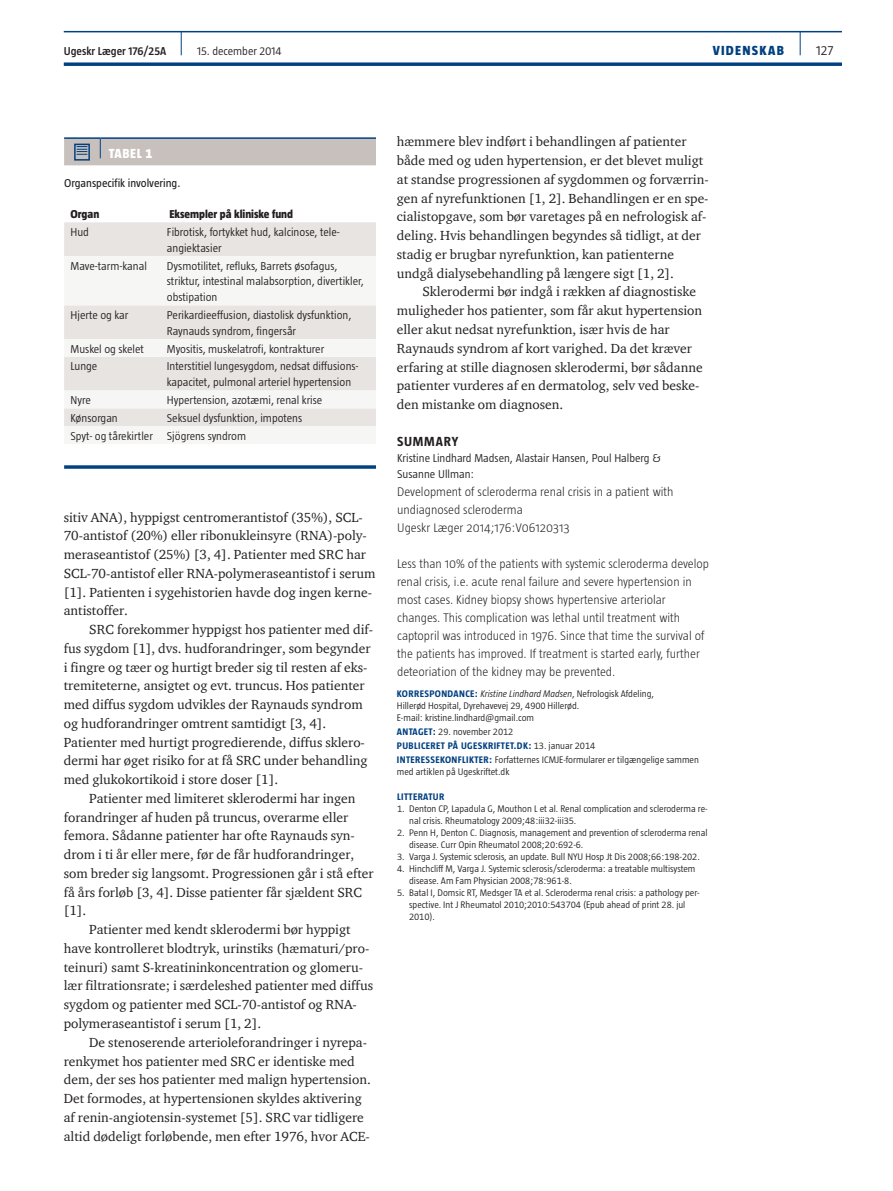
<style>
.page{position:relative;width:893px;height:1191px;background:#fff}
.page>*{position:absolute;margin:0;border:0;box-sizing:border-box;transform-origin:0 0}
.t1{font:13.5px/18.8px "ITC Charter Com";color:#231f20}
.t2{font:800 13.5px "Taz";letter-spacing:.095em;color:#014081}
.t3{font:700 13.5px "Taz";letter-spacing:.055em;color:#231f20}
.t4{font:800 13.5px "Taz";color:#fff}
.t5{font:300 13.5px "Taz";color:#231f20}
.t6{font:300 12.75px/18px "Taz";color:#231f20}
.t7{font:300 11.7px/15.8px "Taz";color:#231f20}
.t8{font:800 11.7px "Taz";color:#231f20}
.t9{font:11.7px "Taz";color:#231f20}
.t10{font:600 11.7px "Taz";color:#231f20}
.t11{font:300 9.75px/12px "Taz";color:#231f20}
.t12{font:700 9.75px/14.1px "Taz";letter-spacing:.04em;color:#014081}
.s1{font-weight:700;color:#014081}
.s2{font-style:italic}
.s3{font-weight:300;color:#231f20}
</style>
<div class="page">
<hr style="left:64px;top:31px;width:778px;height:1px;background:#014081">
<svg style="left:64px;top:62px;width:778px;height:4px;background:#235991"></svg>
<svg style="left:800px;top:32px;width:1px;height:23px"></svg>
<svg style="left:181px;top:32px;width:1px;height:23px"></svg>
<hr style="left:64px;top:137px;width:36px;height:2px;background:#014081">
<hr style="left:100px;top:137px;width:276px;height:2px;background:#014081">
<div style="left:64px;top:138px;width:312px;height:27px;background:#c7c0bc"></div>
<div style="left:64px;top:222px;width:312px;height:34px;background:#e7e4e2"></div>
<svg style="left:64px;top:305px;width:312px;height:121px;fill:#e7e4e2"></svg>
<svg style="left:64px;top:465px;width:312px;height:4px"></svg>
<p class="t10" style="left:64px;top:45px;width:104px">Ugeskr Læger 176/25A</p>
<p class="t7" style="left:197px;top:43px;width:86px">15. december 2014</p>
<p class="t2" style="left:713px;top:43px;width:73px">VIDENSKAB</p>
<p class="t5" style="left:816px;top:43px;width:19px">127</p>
<p class="t4" style="left:109px;top:146px;width:45px">Tabe l 1</p>
<p class="t9" style="left:64px;top:177px;width:118px">Organspecifik involvering.</p>
<p class="t8" style="left:71px;top:207px;width:30px">Organ</p>
<p class="t8" style="left:169px;top:207px;width:125px">Eksempler på kliniske fund</p>
<p class="t7" style="left:71px;top:224px;width:20px">Hud</p>
<p class="t7" style="left:167px;top:224px;width:174px">Fibrotisk, fortykket hud, kalcinose, tele&shy;angiektasier</p>
<p class="t7" style="left:71px;top:258px;width:78px">Mave-tarm-kanal</p>
<p class="t7" style="left:167px;top:258px;width:198px">Dysmotilitet, refluks, Barrets øsofagus, striktur, intestinal malabsorption, divertikler, obstipation</p>
<p class="t7" style="left:71px;top:307px;width:59px">Hjerte og kar</p>
<p class="t7" style="left:167px;top:307px;width:186px">Perikardieeffusion, diastolisk dysfunktion,<br>Raynauds syndrom, fingersår</p>
<p class="t7" style="left:71px;top:341px;width:75px">Muskel og skelet</p>
<p class="t7" style="left:167px;top:341px;width:159px">Myositis, muskelatrofi, kontrakturer</p>
<p class="t7" style="left:71px;top:358px;width:28px">Lunge</p>
<p class="t7" style="left:167px;top:358px;width:192px">Interstitiel lungesygdom, nedsat diffusions&shy;kapacitet, pulmonal arteriel hypertension</p>
<p class="t7" style="left:71px;top:392px;width:22px">Nyre</p>
<p class="t7" style="left:167px;top:392px;width:157px">Hypertension, azotæmi, renal krise</p>
<p class="t7" style="left:71px;top:410px;width:49px">Kønsorgan</p>
<p class="t7" style="left:71px;top:409px;width:233px;line-height:17.9px;text-indent:96px">Seksuel dysfunktion, impotens<br>Spyt- og tårekirtler Sjögrens syndrom</p>
<p class="t1" style="left:64px;top:507px;width:313px">sitiv ANA), hyppigst centromerantistof (35%), SCL-70-antistof (20%) eller ribonukleinsyre (RNA)-poly&shy;meraseantistof (25%) [3, 4]. Patienter med SRC har SCL-70-antistof eller RNA-polymeraseantistof i serum [1]. Patienten i sygehistorien havde dog ingen kerne&shy;antistoffer.</p>
<p class="t1" style="left:64px;top:620px;width:311px;text-indent:26px">SRC forekommer hyppigst hos patienter med dif&shy;fus sygdom [1], dvs. hudforandringer, som begynder i fingre og tæer og hurtigt breder sig til resten af eks&shy;tremiteterne, ansigtet og evt. truncus. Hos patienter med diffus sygdom udvikles der Raynauds syndrom og hudforandringer omtrent samtidigt [3, 4].<br>Patienter med hurtigt progredierende, diffus sklero&shy;dermi har øget risiko for at få SRC under behandling med glukokortikoid i store doser [1].</p>
<p class="t1" style="left:89px;top:788px;width:268px">Patienter med limiteret sklerodermi har ingen</p>
<p class="t1" style="left:64px;top:807px;width:286px">forandringer af huden på truncus, overarme eller</p>
<p class="t1" style="left:64px;top:826px;width:293px">femora. Sådanne patienter har ofte Raynauds syn-</p>
<p class="t1" style="left:64px;top:845px;width:292px">drom i ti år eller mere, før de får hudforandringer,</p>
<p class="t1" style="left:64px;top:863px;width:311px">som breder sig langsomt. Progressionen går i stå efter</p>
<p class="t1" style="left:64px;top:882px;width:300px">få års forløb [3, 4]. Disse patienter får sjældent SRC</p>
<p class="t1" style="left:64px;top:901px;width:24px">[1].</p>
<p class="t1" style="left:89px;top:920px;width:263px">Patienter med kendt sklerodermi bør hyppigt</p>
<p class="t1" style="left:64px;top:938px;width:307px">have kontrolleret blodtryk, urinstiks (hæmaturi/pro-</p>
<p class="t1" style="left:64px;top:957px;width:301px">teinuri) samt S-kreatininkoncentration og glomeru-</p>
<p class="t1" style="left:64px;top:976px;width:311px">lær filtrationsrate; i særdeleshed patienter med diffus</p>
<p class="t1" style="left:64px;top:995px;width:295px">sygdom og patienter med SCL-70-antistof og RNA-</p>
<p class="t1" style="left:64px;top:1013px;width:199px">polymeraseantistof i serum [1, 2].</p>
<p class="t1" style="left:89px;top:1032px;width:279px">De stenoserende arterioleforandringer i nyrepa-</p>
<p class="t1" style="left:64px;top:1051px;width:292px">renkymet hos patienter med SRC er identiske med</p>
<p class="t1" style="left:64px;top:1070px;width:308px">dem, der ses hos patienter med malign hypertension.</p>
<p class="t1" style="left:64px;top:1088px;width:299px">Det formodes, at hypertensionen skyldes aktivering</p>
<p class="t1" style="left:64px;top:1107px;width:302px">af renin-angiotensin-systemet [5]. SRC var tidligere</p>
<p class="t1" style="left:64px;top:1126px;width:307px">altid dødeligt forløbende, men efter 1976, hvor ACE-</p>
<p class="t1" style="left:397px;top:132px;width:313px">hæmmere blev indført i behandlingen af patienter både med og uden hypertension, er det blevet muligt at standse progressionen af sygdommen og forværrin&shy;gen af nyrefunktionen [1, 2]. Behandlingen er en spe&shy;cialistopgave, som bør varetages på en nefrologisk af&shy;deling. Hvis behandlingen begyndes så tidligt, at der stadig er brugbar nyrefunktion, kan patienterne undgå dialysebehandling på længere sigt [1, 2].</p>
<p class="t1" style="left:397px;top:282px;width:307px;text-indent:26px">Sklerodermi bør indgå i rækken af diagnostiske muligheder hos patienter, som får akut hypertension eller akut nedsat nyrefunktion, især hvis de har Raynauds syndrom af kort varighed. Da det kræver erfaring at stille diagnosen sklerodermi, bør sådanne patienter vurderes af en dermatolog, selv ved beske&shy;den mistanke om diagnosen.</p>
<p class="t3" style="left:397px;top:434px;width:62px">SUMMARY</p>
<p class="t7" style="left:397px;top:450px;width:265px">Kristine Lindhard Madsen, Alastair Hansen, Poul Halberg &amp;<br>Susanne Ullman:</p>
<p class="t6" style="left:397px;top:482px;width:278px">Development of scleroderma renal crisis in a patient with undiagnosed scleroderma<br>Ugeskr Læger 2014;176:V06120313</p>
<p class="t6" style="left:397px;top:554px;width:313px">Less than 10% of the patients with systemic scleroderma develop renal crisis, i.e. acute renal failure and severe hypertension in most cases. Kidney biopsy shows hypertensive arteriolar changes. This complication was lethal until treatment with captopril was introduced in 1976. Since that time the survival of the patients has improved. If treatment is started early, further deteoriation of the kidney may be prevented.</p>
<p class="t11" style="left:397px;top:687px;width:259px;text-indent:78px"><span class="s1">:</span> <span class="s2">Kristine Lindhard Madsen</span>, Nefrologisk Afdeling,<br>Hillerød Hospital, Dyrehavevej 29, 4900 Hillerød.<br>E-mail: kristine.lindhard@gmail.com</p>
<p class="t12" style="left:397px;top:724px;width:7px">ANTAGET</p>
<p class="t12" style="left:397px;top:686px;width:12px">KORRESPONDANCE</p>
<p class="t12" style="left:397px;top:724px;width:200px;text-indent:36px">: <span class="s3">29. november 2012<br></span>PUBLICERET PÅ UGESKRIFTET.DK: <span class="s3">13. januar 2014<br></span>INTERESSE</p>
<p class="t11" style="left:397px;top:754px;width:304px;text-indent:72px"><span class="s1">KTER:</span> Forfatternes ICMJE-formularer er tilgængelige sammen med artiklen på Ugeskriftet.dk</p>
<p class="t12" style="left:397px;top:789px;width:6px">LITTERATUR</p>
<p class="t11" style="left:409px;top:802px;width:300px;text-indent:-12px">1. Denton CP, Lapadula G, Mouthon L et al. Renal complication and scleroderma re&shy;nal crisis. Rheumatology 2009;48:iii32-iii35.</p>
<p class="t11" style="left:409px;top:826px;width:300px;text-indent:-12px">2. Penn H, Denton C. Diagnosis, management and prevention of scleroderma renal disease. Curr Opin Rheumatol 2008;20:692-6.</p>
<p class="t11" style="left:397px;top:850px;width:304px">3. Varga J. Systemic sclerosis, an update. Bull NYU Hosp Jt Dis 2008;66:198-202.</p>
<p class="t11" style="left:409px;top:862px;width:288px;text-indent:-12px">4. Hinchcliff M, Varga J. Systemic sclerosis/scleroderma: a treatable multisystem disease. Am Fam Physician 2008;78:961-8.</p>
<p class="t11" style="left:409px;top:886px;width:292px;text-indent:-12px">5. Batal I, Domsic RT, Medsger TA et al. Scleroderma renal crisis: a pathology per&shy;spective. Int J Rheumatol 2010;2010:543704 (Epub ahead of print 28. jul<br>2010).</p>
<p class="t12" style="left:440px;top:753px;width:11px">KONFLI</p>
</div>
